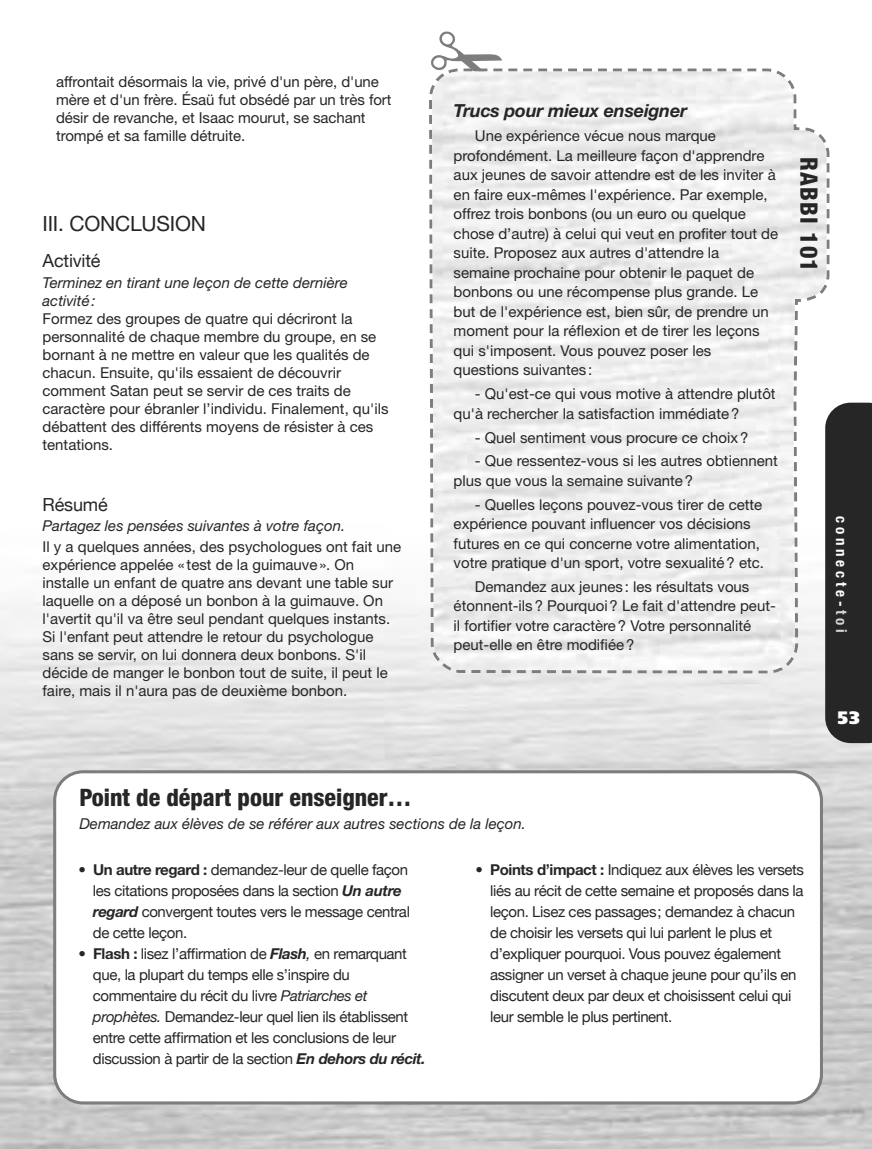
<style>
.page{position:relative;width:872px;height:1149px;background:#fff}
.page>*{position:absolute;margin:0;border:0;box-sizing:border-box;transform-origin:0 0}
.t1{font:800 condensed 24px "Helvetica Neue";color:#272627}
.t2{font:800 condensed 24px "Helvetica Neue";letter-spacing:.05em;color:#272627}
.t3{font:21px "Helvetica Neue";letter-spacing:-.01em;color:#272627}
.t4{font:italic 700 18px "Helvetica Neue";letter-spacing:-.01em;color:#272627}
.t5{font:18px "Helvetica Neue";letter-spacing:-.01em;color:#272627}
.t6{font:900 18px "Frutiger";color:#fff}
.t7{font:15px/19.5px "Helvetica Neue";color:#272627}
.t8{font:15px/21px "Helvetica Neue";letter-spacing:-.025em;color:#272627}
.t9{font:italic 15px/18px "Helvetica Neue";color:#272627}
.t10{font:700 condensed 15px "Helvetica Neue";letter-spacing:.25em;color:#fff}
.s1{color:#d4d4d4}
.s2{font-style:inherit}
.s3{font-weight:700}
.s4{font-weight:700;font-style:italic}
.s5{font-style:italic}
</style>
<div class="page">
<img style="left:0;top:579px;width:872px;height:569px">
<div style="left:825px;top:402px;width:47px;height:340px;background:#272627"></div>
<svg style="left:453px;top:670px;width:15px;height:4px"></svg>
<svg style="left:826px;top:147px;width:4px;height:141px"></svg>
<img style="left:432px;top:71px;width:394px;height:599px">
<svg style="left:53px;top:770px;width:770px;height:334px"></svg>
<svg style="left:430px;top:68px;width:75px;height:22px"></svg>
<p class="t7" style="left:56px;top:74px;width:337px;line-height:18px">affrontait désormais la vie, privé d'un père, d'une mère et d'un frère. Ésaü fut obsédé par un très fort désir de revanche, et Isaac mourut, se sachant trompé et sa famille détruite.</p>
<h2 class="t3" style="left:43px;top:216px;width:165px">III. CONCLUSION</h2>
<p class="t5" style="left:43px;top:250px;width:60px">Activité</p>
<p class="t9" style="left:43px;top:275px;width:307px">Terminez en tirant une leçon de cette dernière activité:</p>
<p class="t7" style="left:43px;top:311px;width:347px;line-height:18px">Formez des groupes de quatre qui décriront la personnalité de chaque membre du groupe, en se bornant à ne mettre en valeur que les qualités de chacun. Ensuite, qu'ils essaient de découvrir comment Satan peut se servir de ces traits de caractère pour ébranler l’individu. Finalement, qu'ils débattent des différents moyens de résister à ces tentations.</p>
<p class="t5" style="left:43px;top:493px;width:67px">Résumé</p>
<p class="t9" style="left:43px;top:518px;width:304px">Partagez les pensées suivantes à votre façon.</p>
<p class="t7" style="left:43px;top:538px;width:360px;line-height:18px">Il y a quelques années, des psychologues ont fait une expérience appelée «test de la guimauve». On installe un enfant de quatre ans devant une table sur laquelle on a déposé un bonbon à la guimauve. On l'avertit qu'il va être seul pendant quelques instants.<br>Si l'enfant peut attendre le retour du psychologue sans se servir, on lui donnera deux bonbons. S'il décide de manger le bonbon tout de suite, il peut le faire, mais il n'aura pas de deuxième bonbon.</p>
<p class="t4" style="left:453px;top:105px;width:235px">Trucs pour mieux enseigner</p>
<p class="t7" style="left:453px;top:128px;width:326px;text-indent:21px">Une expérience vécue nous marque profondément. La meilleure façon d'apprendre aux jeunes de savoir attendre est de les inviter à en faire eux-mêmes l'expérience. Par exemple, offrez trois bonbons (ou un euro ou quelque chose d’autre) à celui qui veut en profiter tout de suite. Proposez aux autres d'attendre la semaine prochaine pour obtenir le paquet de bonbons ou une récompense plus grande. Le but de l'expérience est, bien sûr, de prendre un moment pour la réflexion et de tirer les leçons qui s'imposent. Vous pouvez poser les questions suivantes :</p>
<p class="t7" style="left:453px;top:385px;width:323px;text-indent:21px">- Qu'est-ce qui vous motive à attendre plutôt qu'à rechercher la satisfaction immédiate ?</p>
<p class="t7" style="left:475px;top:429px;width:275px">- Quel sentiment vous procure ce choix ?</p>
<p class="t7" style="left:453px;top:452px;width:326px;text-indent:21px">- Que ressentez-vous si les autres obtiennent plus que vous la semaine suivante ?</p>
<p class="t7" style="left:453px;top:496px;width:312px;text-indent:21px">- Quelles leçons pouvez-vous tirer de cette expérience pouvant influencer vos décisions futures en ce qui concerne votre alimentation, votre pratique d'un sport, votre sexualité ? etc.</p>
<p class="t7" style="left:453px;top:578px;width:324px;text-indent:21px">Demandez aux jeunes : les résultats vous étonnent-ils ? Pourquoi ? Le fait d'attendre peut&shy;il fortifier votre caractère ? Votre personnalité peut-elle en être modifiée ?</p>
<h1 class="t2" style="left:817px;top:157px;width:117px;rotate:90deg">RABBI 101</h1>
<p class="t10" style="left:850px;top:516px;width:118px;rotate:90deg">connecte-<span class="s1">toi</span></p>
<p class="t6" style="left:837px;top:710px;width:24px">53</p>
<h1 class="t1" style="left:79px;top:789px;width:334px">Point de départ pour enseigner…</h1>
<p class="t9" style="left:79px;top:815px;width:448px">Demandez aux élèves de se référer aux autres sections de la leçon.</p>
<p class="t8" style="left:93px;top:858px;width:318px;text-indent:-14px"><span class="s2">•</span> <span class="s3">Un autre regard :</span> demandez-leur de quelle façon les citations proposées dans la section <span class="s4">Un autre regard</span> convergent toutes vers le message central de cette leçon.</p>
<p class="t8" style="left:93px;top:942px;width:334px;text-indent:-14px"><span class="s2">•</span> <span class="s3">Flash :</span> lisez l’affirmation de <span class="s4">Flash</span><span class="s5">,</span> en remarquant que, la plupart du temps elle s’inspire du commentaire du récit du livre <span class="s5">Patriarches et prophètes.</span> Demandez-leur quel lien ils établissent entre cette affirmation et les conclusions de leur discussion à partir de la section <span class="s4">En dehors du récit.</span></p>
<p class="t8" style="left:490px;top:858px;width:315px;text-indent:-15px"><span class="s2">•</span> <span class="s3">Points d’impact :</span> Indiquez aux élèves les versets liés au récit de cette semaine et proposés dans la leçon. Lisez ces passages; demandez à chacun de choisir les versets qui lui parlent le plus et d’expliquer pourquoi. Vous pouvez également assigner un verset à chaque jeune pour qu’ils en discutent deux par deux et choisissent celui qui leur semble le plus pertinent.</p>
</div>
